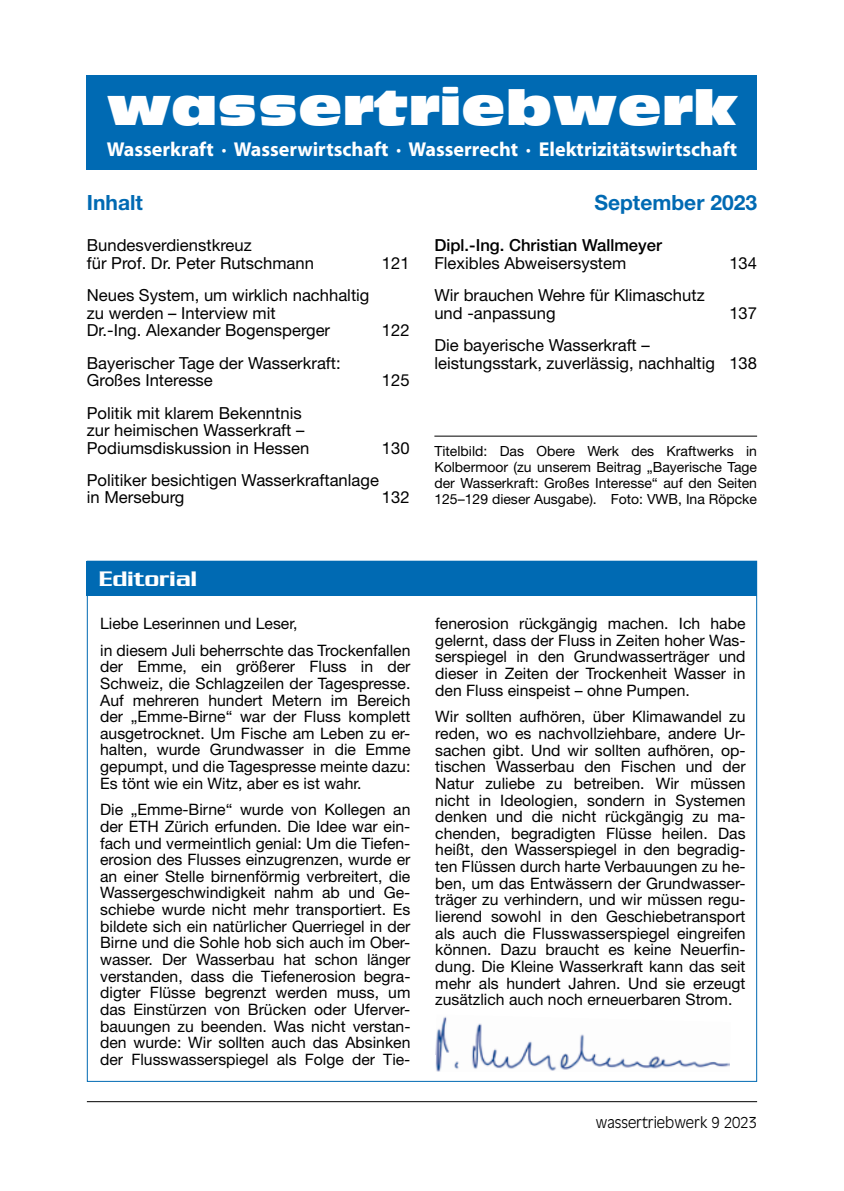
<style>
.page{position:relative;width:844px;height:1191px;background:#fff}
.page>*{position:absolute;margin:0;border:0;box-sizing:border-box;transform-origin:0 0}
.t1{font:48.12px "Antique Olive Std Nord";color:#fff}
.t2{font:500 22.75px "Serpentine Std";color:#fff}
.t3{font:700 21px "Helvetica Neue LT Std";color:#006ab3}
.t4{font:700 20.12px "Myriad Pro";color:#fff}
.t5{font:16.62px/17.5px "Helvetica Neue LT Std";color:#000}
.t6{font:500 16.62px "Helvetica Neue LT Std";color:#000}
.t7{font:15.75px/16.6px "Helvetica Neue LT Std";color:#000;text-align:justify}
.t8{font:300 14.88px "Antique Olive Std";color:#000}
.t9{font:14px/15.8px "Helvetica Neue LT Std";color:#000;text-align:justify}
</style>
<div class="page">
<hr style="left:87px;top:1101px;width:669px;height:1px;background:#000">
<div style="left:87px;top:76px;width:669px;height:94px;background:#006ab3"></div>
<hr style="left:434px;top:436px;width:322px;height:1px;background:#000">
<div style="left:87px;top:561px;width:669px;height:34px;background:#006ab3"></div>
<img style="left:435px;top:1016px;width:295px;height:55px">
<h1 class="t1" style="left:107px;top:78px;width:632px">wassertriebwerk</h1>
<p class="t4" style="left:107px;top:136px;width:632px">Wasserkraft · Wasserwirtschaft · Wasserrecht · Elektrizitätswirtschaft</p>
<h3 class="t3" style="left:87px;top:189px;width:57px">Inhalt</h3>
<h3 class="t3" style="left:594px;top:189px;width:164px">September 2023</h3>
<p class="t5" style="left:87px;top:236px;width:228px">Bundesverdienstkreuz<br>für Prof. Dr. Peter Rutschmann</p>
<p class="t6" style="left:434px;top:235px;width:229px">Dipl.-Ing. Christian Wallmeyer</p>
<p class="t5" style="left:434px;top:254px;width:193px">Flexibles Abweisersystem</p>
<p class="t5" style="left:729px;top:254px;width:29px">134</p>
<p class="t5" style="left:434px;top:286px;width:272px">Wir brauchen Wehre für Klimaschutz und -anpassung</p>
<p class="t5" style="left:382px;top:254px;width:29px">121</p>
<p class="t5" style="left:87px;top:286px;width:284px">Neues System, um wirklich nachhaltig zu werden – Interview mit<br>Dr.-Ing. Alexander Bogensperger</p>
<p class="t5" style="left:729px;top:304px;width:29px">137</p>
<p class="t5" style="left:434px;top:336px;width:324px">Die bayerische Wasserkraft – leistungsstark, zuverlässig, nachhaltig 138</p>
<p class="t5" style="left:382px;top:321px;width:29px">122</p>
<p class="t5" style="left:87px;top:354px;width:255px">Bayerischer Tage der Wasserkraft:<br>Großes Interesse</p>
<p class="t5" style="left:382px;top:371px;width:29px">125</p>
<p class="t5" style="left:87px;top:404px;width:224px">Politik mit klarem Bekenntnis zur heimischen Wasserkraft –<br>Podiumsdiskussion in Hessen</p>
<p class="t5" style="left:382px;top:439px;width:29px">130</p>
<p class="t5" style="left:87px;top:471px;width:293px">Politiker besichtigen Wasserkraftanlage in Merseburg</p>
<p class="t5" style="left:382px;top:488px;width:29px">132</p>
<p class="t9" style="left:434px;top:443px;width:324px">Titelbild: Das Obere Werk des Kraftwerks in Kolbermoor (zu unserem Beitrag „Bayerische Tage der Wasserkraft: Großes Interesse“ auf den Seiten 125–129 dieser Ausgabe). Foto: VWB, Ina Röpcke</p>
<h2 class="t2" style="left:99px;top:566px;width:99px">Editorial</h2>
<p class="t7" style="left:100px;top:610px;width:312px;line-height:26.6px">Liebe Leserinnen und Leser,<br>in diesem Juli beherrschte das Trockenfallen</p>
<p class="t7" style="left:100px;top:658px;width:312px">der Emme, ein größerer Fluss in der Schweiz, die Schlagzeilen der Tagespresse.<br>Auf mehreren hundert Metern im Bereich der „Emme-Birne“ war der Fluss komplett ausgetrocknet. Um Fische am Leben zu er&shy;halten, wurde Grundwasser in die Emme gepumpt, und die Tagespresse meinte dazu:<br>Es tönt wie ein Witz, aber es ist wahr.</p>
<p class="t7" style="left:100px;top:801px;width:312px">Die „Emme-Birne“ wurde von Kollegen an der ETH Zürich erfunden. Die Idee war ein&shy;fach und vermeintlich genial: Um die Tiefen&shy;erosion des Flusses einzugrenzen, wurde er an einer Stelle birnenförmig verbreitert, die Wassergeschwindigkeit nahm ab und Ge&shy;schiebe wurde nicht mehr transportiert. Es bildete sich ein natürlicher Querriegel in der Birne und die Sohle hob sich auch im Ober&shy;wasser. Der Wasserbau hat schon länger verstanden, dass die Tiefenerosion begra&shy;digter Flüsse begrenzt werden muss, um das Einstürzen von Brücken oder Uferver&shy;bauungen zu beenden. Was nicht verstan&shy;den wurde: Wir sollten auch das Absinken der Flusswasserspiegel als Folge der Tie-</p>
<p class="t7" style="left:435px;top:615px;width:312px">fenerosion rückgängig machen. Ich habe gelernt, dass der Fluss in Zeiten hoher Was&shy;serspiegel in den Grundwasserträger und dieser in Zeiten der Trockenheit Wasser in den Fluss einspeist – ohne Pumpen.</p>
<p class="t7" style="left:435px;top:708px;width:312px">Wir sollten aufhören, über Klimawandel zu reden, wo es nachvollziehbare, andere Ur&shy;sachen gibt. Und wir sollten aufhören, op&shy;tischen Wasserbau den Fischen und der Natur zuliebe zu betreiben. Wir müssen nicht in Ideologien, sondern in Systemen denken und die nicht rückgängig zu ma&shy;chenden, begradigten Flüsse heilen. Das heißt, den Wasserspiegel in den begradig&shy;ten Flüssen durch harte Verbauungen zu he&shy;ben, um das Entwässern der Grundwasser&shy;träger zu verhindern, und wir müssen regu&shy;lierend sowohl in den Geschiebetransport als auch die Flusswasserspiegel eingreifen können. Dazu braucht es keine Neuerfin&shy;dung. Die Kleine Wasserkraft kann das seit mehr als hundert Jahren. Und sie erzeugt zusätzlich auch noch erneuerbaren Strom.</p>
<p class="t8" style="left:595px;top:1113px;width:163px">wassertriebwerk 9 2023</p>
</div>
